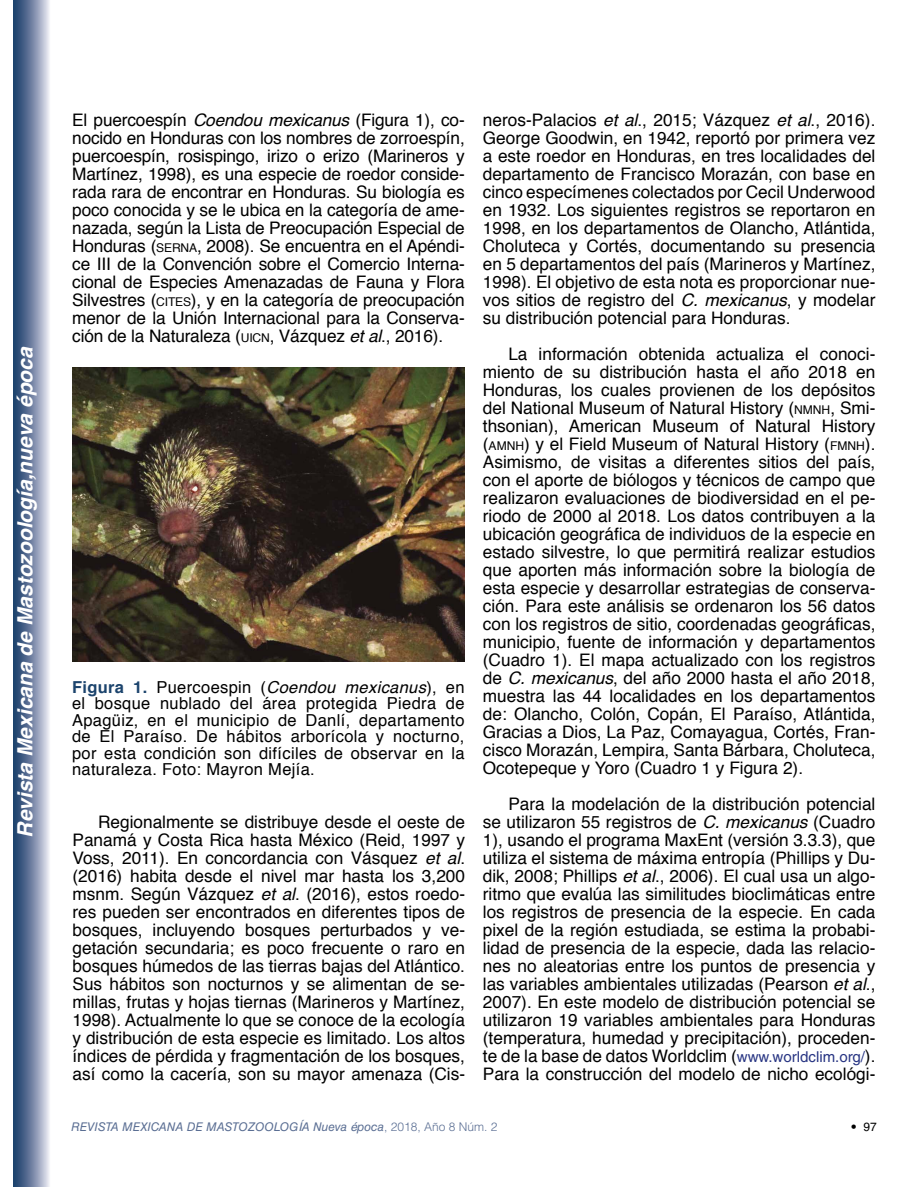
<style>
.page{position:relative;width:918px;height:1188px;background:#fff}
.page>*{position:absolute;margin:0;border:0;box-sizing:border-box;transform-origin:0 0}
.t1{font:italic 700 21px "Helvetica";color:#fff}
.t2{font:17.25px/18px "Helvetica";color:#000;text-align:justify}
.t3{font:16.5px/16.5px "Helvetica";letter-spacing:.02em;color:#000;text-align:justify}
.t4{font:italic 12px "Helvetica LT Std";color:#5a6e93}
.t5{font:12px "Helvetica LT Std";color:#000}
.s1{font-style:italic}
.s2{font-size:12.15px}
.s3{font-family:"Helvetica LT Std";font-size:15px;color:#283583}
.s4{font-weight:700;color:#1c446d}
.s5{font-weight:300;font-style:normal}
.s6{font-weight:300}
</style>
<div class="page">
<svg style="left:13px;top:0;width:37px;height:1186px;background:#7789a7"></svg>
<img style="left:73px;top:368px;width:391px;height:293px">
<p class="t1" style="left:8px;top:838px;width:493px;rotate:-90deg">Revista Mexicana de Mastozoología,nueva época</p>
<p class="t2" style="left:72px;top:111px;width:394px">El puercoespín <span class="s1">Coendou mexicanus</span> (Figura 1), co&shy;nocido en Honduras con los nombres de zorroespín, puercoespín, rosispingo, irizo o erizo (Marineros y Martínez, 1998), es una especie de roedor conside&shy;rada rara de encontrar en Honduras. Su biología es poco conocida y se le ubica en la categoría de ame&shy;nazada, según la Lista de Preocupación Especial de Honduras (<span class="s2">SERNA</span>, 2008). Se encuentra en el Apéndi&shy;ce III de la Convención sobre el Comercio Interna&shy;cional de Especies Amenazadas de Fauna y Flora Silvestres (<span class="s2">CITES</span>), y en la categoría de preocupación menor de la Unión Internacional para la Conserva&shy;ción de la Naturaleza (<span class="s2">UICN</span>, Vázquez <span class="s1">et al</span>., 2016).</p>
<p class="t2" style="left:483px;top:111px;width:394px">neros-Palacios <span class="s1">et al</span>., 2015; Vázquez <span class="s1">et al</span>., 2016).<br>George Goodwin, en 1942, reportó por primera vez a este roedor en Honduras, en tres localidades del departamento de Francisco Morazán, con base en cinco especímenes colectados por Cecil Underwood en 1932. Los siguientes registros se reportaron en 1998, en los departamentos de Olancho, Atlántida, Choluteca y Cortés, documentando su presencia en 5 departamentos del país (Marineros y Martínez, 1998). El objetivo de esta nota es proporcionar nue&shy;vos sitios de registro del <span class="s1">C. mexicanus</span>, y modelar su distribución potencial para Honduras.</p>
<p class="t2" style="left:483px;top:345px;width:394px;text-indent:26px">La información obtenida actualiza el conoci&shy;miento de su distribución hasta el año 2018 en Honduras, los cuales provienen de los depósitos del National Museum of Natural History (<span class="s2">NMNH</span>, Smi&shy;thsonian), American Museum of Natural History (<span class="s2">AMNH</span>) y el Field Museum of Natural History (<span class="s2">FMNH</span>).<br>Asimismo, de visitas a diferentes sitios del país, con el aporte de biólogos y técnicos de campo que realizaron evaluaciones de biodiversidad en el pe&shy;riodo de 2000 al 2018. Los datos contribuyen a la ubicación geográfica de individuos de la especie en estado silvestre, lo que permitirá realizar estudios que aporten más información sobre la biología de esta especie y desarrollar estrategias de conserva&shy;ción. Para este análisis se ordenaron los 56 datos con los registros de sitio, coordenadas geográficas, municipio, fuente de información y departamentos (Cuadro 1). El mapa actualizado con los registros de <span class="s1">C. mexicanus</span>, del año 2000 hasta el año 2018, muestra las 44 localidades en los departamentos de: Olancho, Colón, Copán, El Paraíso, Atlántida, Gracias a Dios, La Paz, Comayagua, Cortés, Fran&shy;cisco Morazán, Lempira, Santa Bárbara, Choluteca, Ocotepeque y Yoro (Cuadro 1 y Figura 2).</p>
<p class="t2" style="left:483px;top:795px;width:394px;text-indent:26px">Para la modelación de la distribución potencial se utilizaron 55 registros de <span class="s1">C. mexicanus</span> (Cuadro 1), usando el programa MaxEnt (versión 3.3.3), que utiliza el sistema de máxima entropía (Phillips y Du&shy;dik, 2008; Phillips <span class="s1">et al</span>., 2006). El cual usa un algo&shy;ritmo que evalúa las similitudes bioclimáticas entre los registros de presencia de la especie. En cada pixel de la región estudiada, se estima la probabi&shy;lidad de presencia de la especie, dada las relacio&shy;nes no aleatorias entre los puntos de presencia y las variables ambientales utilizadas (Pearson <span class="s1">et al</span>., 2007). En este modelo de distribución potencial se utilizaron 19 variables ambientales para Honduras (temperatura, humedad y precipitación), proceden&shy;te de la base de datos Worldclim (<span class="s3">www.worldclim.org/</span>).<br>Para la construcción del modelo de nicho ecológi-</p>
<p class="t3" style="left:72px;top:679px;width:394px"><span class="s4">Figura 1.</span> Puercoespin (<span class="s1">Coendou mexicanus</span>), en el bosque nublado del área protegida Piedra de Apagüiz, en el municipio de Danlí, departamento de El Paraíso. De hábitos arborícola y nocturno, por esta condición son difíciles de observar en la naturaleza. Foto: Mayron Mejía.</p>
<p class="t2" style="left:73px;top:813px;width:394px;text-indent:26px">Regionalmente se distribuye desde el oeste de Panamá y Costa Rica hasta México (Reid, 1997 y Voss, 2011). En concordancia con Vásquez <span class="s1">et al</span>. (2016) habita desde el nivel mar hasta los 3,200 msnm. Según Vázquez <span class="s1">et al</span>. (2016), estos roedo&shy;res pueden ser encontrados en diferentes tipos de bosques, incluyendo bosques perturbados y ve&shy;getación secundaria; es poco frecuente o raro en bosques húmedos de las tierras bajas del Atlántico.<br>Sus hábitos son nocturnos y se alimentan de se&shy;millas, frutas y hojas tiernas (Marineros y Martínez, 1998). Actualmente lo que se conoce de la ecología y distribución de esta especie es limitado. Los altos índices de pérdida y fragmentación de los bosques, así como la cacería, son su mayor amenaza (Cis-</p>
<p class="t4" style="left:71px;top:1120px;width:428px">REVISTA MEXICANA DE MASTOZOOLOGÍA Nueva época<span class="s5">, 2018, Año 8 Núm. 2</span></p>
<p class="t5" style="left:851px;top:1120px;width:28px"><span class="s6">•</span> 97</p>
</div>
